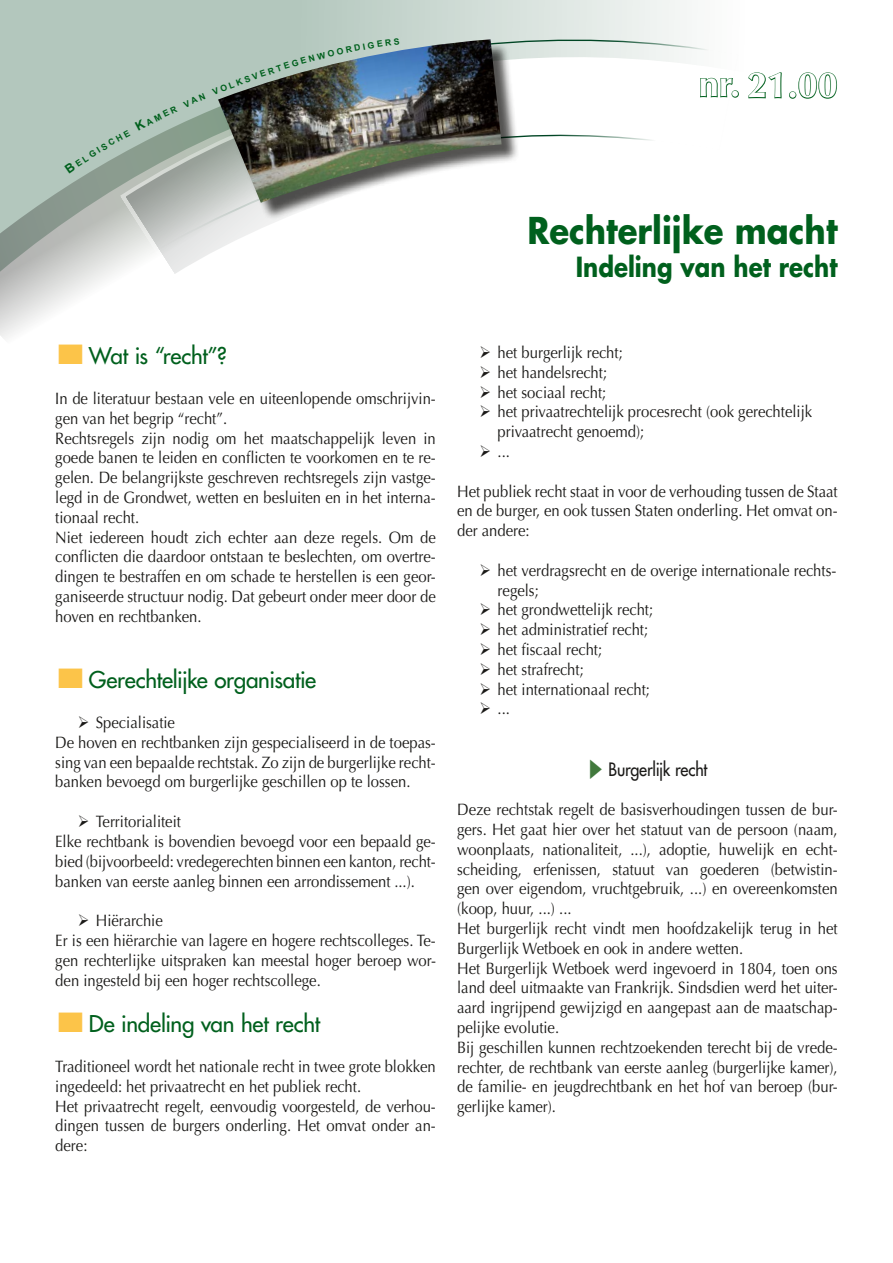
<style>
.page{position:relative;width:893px;height:1263px;background:#fff}
.page>*{position:absolute;margin:0;border:0;box-sizing:border-box;transform-origin:0 0}
.t1{font:700 36px "Futura Std";color:#00601d;scale:.9 1}
.t2{font:700 36px "Optima LT Std";color:#fff}
.t3{font:700 27px "Futura Std";color:#00601d;scale:.85 1}
.t4{font:500 22.5px "Futura Std";letter-spacing:-.015em;color:#00601d}
.t5{font:500 18px "Futura Std";letter-spacing:-.02em;color:#1b1a18;scale:.9 1}
.t6{font:16.5px/19.8px "Optima LT Std";color:#1b1a18;scale:.9 1}
</style>
<div class="page">
<svg style="left:0;top:0;width:797px;height:100px;fill:#b3c7bd"></svg>
<div style="left:0;top:100px;width:64px;height:45px;background:#b3c7bd"></div>
<svg style="left:0;top:145px;width:118px;height:194px"></svg>
<svg style="left:118px;top:87px;width:161px;height:187px"></svg>
<svg style="left:477px;top:36px;width:263px;height:105px"></svg>
<div style="left:221px;top:42px;width:299px;height:178px;background:#1b1a18;opacity:.75"></div>
<img style="left:218px;top:39px;width:284px;height:164px">
<svg style="left:747px;top:71px;width:35px;height:28px"></svg>
<div style="left:789px;top:91px;width:7px;height:8px;border:2px solid #00601d;border-radius:50%"></div>
<svg style="left:798px;top:72px;width:40px;height:27px"></svg>
<svg style="left:64px;top:93px;width:142px;height:80px;background:#a8bbb0"></svg>
<svg style="left:212px;top:38px;width:188px;height:57px;background:#879d9e"></svg>
<h1 class="t2" style="left:699px;top:64px;width:140px">nr. 21.00</h1>
<h1 class="t1" style="left:527px;top:206px;width:346px">Rechterlijke macht</h1>
<h2 class="t3" style="left:576px;top:249px;width:310px">Indeling van het recht</h2>
<h3 class="t4" style="left:89px;top:342px;width:140px">Wat is “recht”?</h3>
<p class="t6" style="left:55px;top:389px;width:424px">In de literatuur bestaan vele en uiteenlopende omschrijvin&shy;gen van het begrip “recht”.<br>Rechtsregels zijn nodig om het maatschappelijk leven in goede banen te leiden en conflicten te voorkomen en te re&shy;gelen. De belangrijkste geschreven rechtsregels zijn vastge&shy;legd in de Grondwet, wetten en besluiten en in het interna&shy;tionaal recht.<br>Niet iedereen houdt zich echter aan deze regels. Om de conflicten die daardoor ontstaan te beslechten, om overtre&shy;dingen te bestraffen en om schade te herstellen is een geor&shy;ganiseerde structuur nodig. Dat gebeurt onder meer door de hoven en rechtbanken.</p>
<h3 class="t4" style="left:89px;top:666px;width:229px">Gerechtelijke organisatie</h3>
<p class="t6" style="left:55px;top:713px;width:424px;text-indent:22px">➢ Specialisatie<br>De hoven en rechtbanken zijn gespecialiseerd in de toepas&shy;sing van een bepaalde rechtstak. Zo zijn de burgerlijke recht&shy;banken bevoegd om burgerlijke geschillen op te lossen.</p>
<p class="t6" style="left:55px;top:812px;width:424px;text-indent:22px">➢ Territorialiteit<br>Elke rechtbank is bovendien bevoegd voor een bepaald ge&shy;bied (bijvoorbeeld: vredegerechten binnen een kanton, recht&shy;banken van eerste aanleg binnen een arrondissement ...).</p>
<p class="t6" style="left:55px;top:911px;width:424px;text-indent:22px">➢ Hiërarchie<br>Er is een hiërarchie van lagere en hogere rechtscolleges. Te&shy;gen rechterlijke uitspraken kan meestal hoger beroep wor&shy;den ingesteld bij een hoger rechtscollege.</p>
<h3 class="t4" style="left:89px;top:1010px;width:233px">De indeling van het recht</h3>
<p class="t6" style="left:55px;top:1057px;width:424px">Traditioneel wordt het nationale recht in twee grote blokken ingedeeld: het privaatrecht en het publiek recht.<br>Het privaatrecht regelt, eenvoudig voorgesteld, de verhou&shy;dingen tussen de burgers onderling. Het omvat onder an&shy;dere:</p>
<p class="t6" style="left:480px;top:343px;width:161px">➢ het burgerlijk recht;</p>
<p class="t6" style="left:480px;top:362px;width:143px">➢ het handelsrecht;</p>
<p class="t6" style="left:480px;top:382px;width:142px">➢ het sociaal recht;</p>
<p class="t6" style="left:498px;top:402px;width:351px;text-indent:-18px">➢ het privaatrechtelijk procesrecht (ook gerechtelijk privaatrecht genoemd);</p>
<p class="t6" style="left:480px;top:442px;width:35px">➢ ...</p>
<p class="t6" style="left:457px;top:481px;width:424px;text-align:justify">Het publiek recht staat in voor de verhouding tussen de Staat en de burger, en ook tussen Staten onderling. Het omvat on&shy;der andere:</p>
<p class="t6" style="left:498px;top:560px;width:378px;text-indent:-18px">➢ het verdragsrecht en de overige internationale rechts&shy;regels;</p>
<p class="t6" style="left:480px;top:600px;width:194px">➢ het grondwettelijk recht;</p>
<p class="t6" style="left:480px;top:620px;width:189px">➢ het administratief recht;</p>
<p class="t6" style="left:480px;top:640px;width:138px">➢ het fiscaal recht;</p>
<p class="t6" style="left:480px;top:659px;width:117px">➢ het strafrecht;</p>
<p class="t6" style="left:480px;top:679px;width:191px">➢ het internationaal recht;</p>
<p class="t6" style="left:480px;top:699px;width:35px">➢ ...</p>
<p class="t5" style="left:609px;top:758px;width:111px">Burgerlijk recht</p>
<p class="t6" style="left:457px;top:800px;width:424px">Deze rechtstak regelt de basisverhoudingen tussen de bur&shy;gers. Het gaat hier over het statuut van de persoon (naam, woonplaats, nationaliteit, ...), adoptie, huwelijk en echt&shy;scheiding, erfenissen, statuut van goederen (betwistin&shy;gen over eigendom, vruchtgebruik, ...) en overeenkomsten (koop, huur, ...) ...<br>Het burgerlijk recht vindt men hoofdzakelijk terug in het Burgerlijk Wetboek en ook in andere wetten.<br>Het Burgerlijk Wetboek werd ingevoerd in 1804, toen ons land deel uitmaakte van Frankrijk. Sindsdien werd het uiter&shy;aard ingrijpend gewijzigd en aangepast aan de maatschap&shy;pelijke evolutie.<br>Bij geschillen kunnen rechtzoekenden terecht bij de vrede&shy;rechter, de rechtbank van eerste aanleg (burgerlijke kamer), de familie- en jeugdrechtbank en het hof van beroep (bur&shy;gerlijke kamer).</p>
</div>
